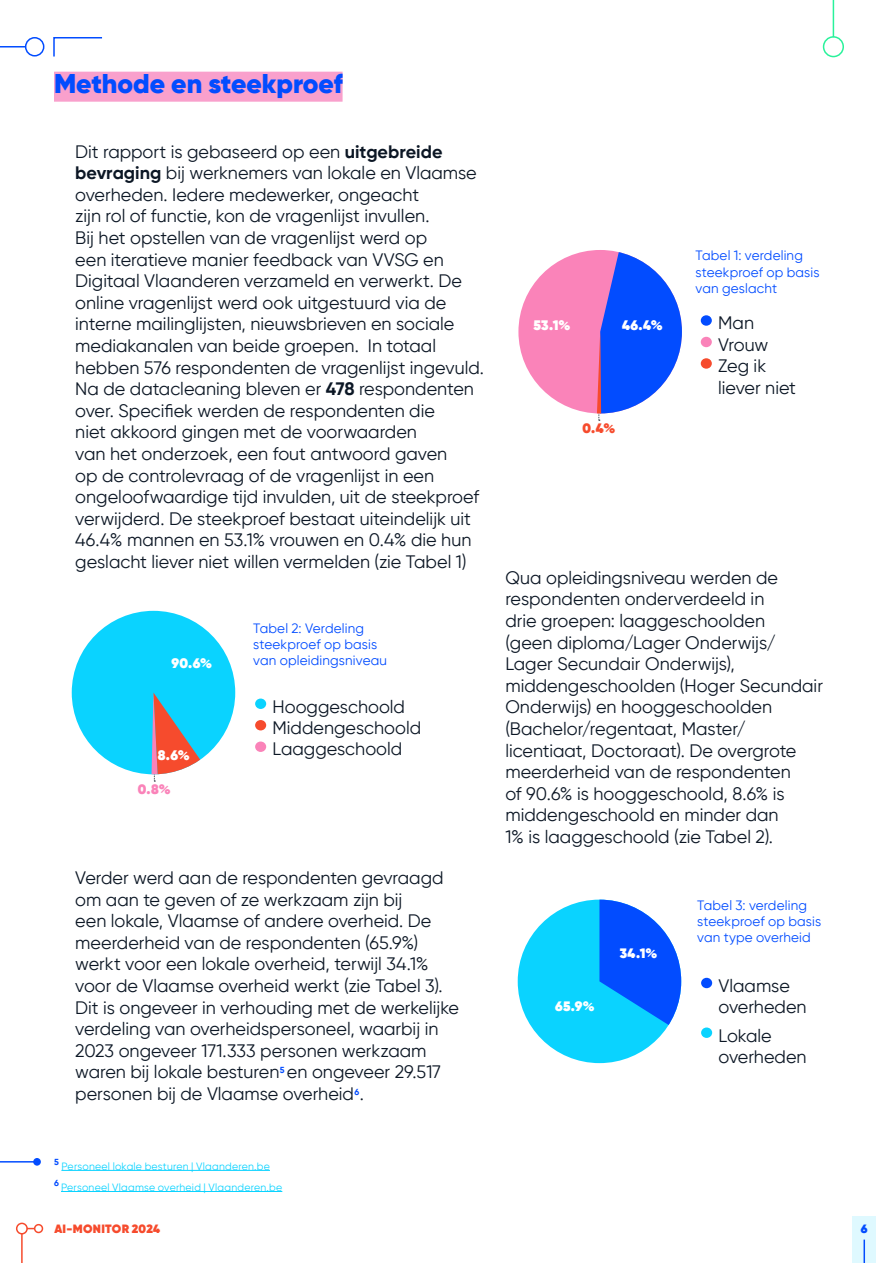
<style>
.page{position:relative;width:893px;height:1263px;background:#fff}
.page>*{position:absolute;margin:0;border:0;box-sizing:border-box;transform-origin:0 0}
.t1{font:900 27px "Gilroy";color:#024cff}
.t2{font:18px/21.6px "Gilroy";color:#0c1725}
.t3{font:800 13.8px "Gilroy";color:#fff}
.t4{font:800 13.65px "Gilroy";color:#fff}
.t5{font:800 13.65px "Gilroy";color:#f64b2d}
.t6{font:800 13.65px "Gilroy";color:#fa83b9}
.t7{font:13.5px/16.2px "Gilroy";letter-spacing:.01em;color:#024cff}
.t8{font:800 12px "Gilroy";letter-spacing:.025em;color:#f64b2d}
.t9{font:800 12px "Gilroy";color:#024cff}
.t10{font:10.5px "Gilroy";letter-spacing:.02em;color:#0ad3ff}
.t11{font:700 8.7px "Gilroy";color:#024cff}
.s1{font-weight:700}
</style>
<div class="page">
<div style="left:853px;top:1216px;width:23px;height:47px;background:#dff9ff"></div>
<div style="left:34px;top:1224px;width:9px;height:9px;border:2px solid #f64b2d;border-radius:50%"></div>
<div style="left:16px;top:1222px;width:12px;height:12px;border:2px solid #f64b2d;border-radius:50%"></div>
<hr style="left:21px;top:1233px;width:2px;height:30px;background:#f64b2d">
<hr style="left:863px;top:1239px;width:2px;height:24px;background:#024cff">
<div style="left:823px;top:36px;width:21px;height:21px;border:2px solid #29f29b;border-radius:50%"></div>
<div style="left:25px;top:37px;width:19px;height:20px;border:2px solid #024cff;border-radius:50%"></div>
<hr style="left:833px;top:0;width:1px;height:37px;background:#29f29b">
<hr style="left:0;top:46px;width:26px;height:2px;background:#024cff">
<svg style="left:53px;top:37px;width:50px;height:20px"></svg>
<div style="left:54px;top:72px;width:289px;height:30px;background:#f9a0cc"></div>
<div style="left:701px;top:315px;width:11px;height:11px;background:#024cff;border-radius:50%"></div>
<div style="left:701px;top:337px;width:11px;height:10px;background:#fa83b9;border-radius:50%"></div>
<div style="left:701px;top:358px;width:11px;height:11px;background:#f64b2d;border-radius:50%"></div>
<div style="left:518px;top:250px;width:164px;height:163px;background:#fa83b9;border-radius:50%"></div>
<svg style="left:597px;top:250px;width:85px;height:171px"></svg>
<div style="left:701px;top:978px;width:11px;height:10px;background:#024cff;border-radius:50%"></div>
<div style="left:701px;top:1027px;width:11px;height:11px;background:#0ad3ff;border-radius:50%"></div>
<div style="left:518px;top:900px;width:163px;height:163px;background:#0ad3ff;border-radius:50%"></div>
<svg style="left:599px;top:900px;width:82px;height:129px"></svg>
<div style="left:255px;top:698px;width:11px;height:11px;background:#0ad3ff;border-radius:50%"></div>
<div style="left:255px;top:720px;width:11px;height:10px;background:#f64b2d;border-radius:50%"></div>
<div style="left:255px;top:741px;width:11px;height:11px;background:#fa83b9;border-radius:50%"></div>
<div style="left:72px;top:611px;width:163px;height:163px;background:#0ad3ff;border-radius:50%"></div>
<svg style="left:151px;top:693px;width:53px;height:89px"></svg>
<hr style="left:61px;top:1170px;width:209px;height:1px;background:#0ad3ff">
<hr style="left:61px;top:1191px;width:221px;height:1px;background:#0ad3ff">
<div style="left:33px;top:1158px;width:8px;height:8px;background:#024cff;border-radius:50%"></div>
<hr style="left:0;top:1161px;width:34px;height:1px;background:#024cff">
<h1 class="t1" style="left:54px;top:67px;width:290px">Methode en steekproef</h1>
<p class="t2" style="left:75px;top:140px;width:410px">Dit rapport is gebaseerd op een <span class="s1">uitgebreide bevraging</span> bij werknemers van lokale en Vlaamse overheden. Iedere medewerker, ongeacht<br>zijn rol of functie, kon de vragenlijst invullen.<br>Bij het opstellen van de vragenlijst werd op<br>een iteratieve manier feedback van VVSG en Digitaal Vlaanderen verzameld en verwerkt. De online vragenlijst werd ook uitgestuurd via de interne mailinglijsten, nieuwsbrieven en sociale mediakanalen van beide groepen. In totaal hebben 576 respondenten de vragenlijst ingevuld.<br>Na de datacleaning bleven er <span class="s1">478</span> respondenten over. Specifiek werden de respondenten die<br>niet akkoord gingen met de voorwaarden<br>van het onderzoek, een fout antwoord gaven<br>op de controlevraag of de vragenlijst in een ongeloofwaardige tijd invulden, uit de steekproef verwijderd. De steekproef bestaat uiteindelijk uit 46.4% mannen en 53.1% vrouwen en 0.4% die hun geslacht liever niet willen vermelden (zie Tabel 1)</p>
<p class="t3" style="left:171px;top:655px;width:42px">90.6%</p>
<p class="t3" style="left:158px;top:746px;width:34px">8.6%</p>
<p class="t6" style="left:138px;top:780px;width:34px">0.8%</p>
<p class="t7" style="left:253px;top:620px;width:135px">Tabel 2: Verdeling steekproef op basis van opleidingsniveau</p>
<p class="t2" style="left:273px;top:695px;width:150px">Hooggeschoold<br>Middengeschoold<br>Laaggeschoold</p>
<p class="t2" style="left:75px;top:867px;width:385px">Verder werd aan de respondenten gevraagd om aan te geven of ze werkzaam zijn bij<br>een lokale, Vlaamse of andere overheid. De meerderheid van de respondenten (65.9%) werkt voor een lokale overheid, terwijl 34.1% voor de Vlaamse overheid werkt (zie Tabel 3).<br>Dit is ongeveer in verhouding met de werkelijke verdeling van overheidspersoneel, waarbij in 2023 ongeveer 171.333 personen werkzaam waren bij lokale besturen<sup>5</sup> en ongeveer 29.517 personen bij de Vlaamse overheid<sup>6</sup>.</p>
<p class="t11" style="left:54px;top:1156px;width:6px">5</p>
<p class="t10" style="left:61px;top:1159px;width:210px">Personeel lokale besturen | Vlaanderen.be</p>
<p class="t11" style="left:54px;top:1177px;width:6px">6</p>
<p class="t10" style="left:61px;top:1180px;width:223px">Personeel Vlaamse overheid | Vlaanderen.be</p>
<p class="t3" style="left:533px;top:316px;width:39px">53.1%</p>
<p class="t3" style="left:622px;top:317px;width:42px">46.4%</p>
<p class="t5" style="left:583px;top:419px;width:34px">0.4%</p>
<p class="t7" style="left:696px;top:247px;width:125px">Tabel 1: verdeling steekproef op basis van geslacht</p>
<p class="t2" style="left:718px;top:312px;width:79px">Man<br>Vrouw<br>Zeg ik liever niet</p>
<p class="t2" style="left:505px;top:566px;width:319px">Qua opleidingsniveau werden de respondenten onderverdeeld in<br>drie groepen: laaggeschoolden<br>(geen diploma/Lager Onderwijs/ Lager Secundair Onderwijs), middengeschoolden (Hoger Secundair Onderwijs) en hooggeschoolden (Bachelor/regentaat, Master/ licentiaat, Doctoraat). De overgrote meerderheid van de respondenten<br>of 90.6% is hooggeschoold, 8.6% is middengeschoold en minder dan<br>1% is laaggeschoold (zie Tabel 2).</p>
<p class="t4" style="left:555px;top:997px;width:41px">65.9%</p>
<p class="t4" style="left:620px;top:945px;width:39px">34.1%</p>
<p class="t7" style="left:697px;top:897px;width:125px">Tabel 3: verdeling steekproef op basis van type overheid</p>
<p class="t2" style="left:718px;top:974px;width:90px">Vlaamse overheden</p>
<p class="t2" style="left:718px;top:1024px;width:90px">Lokale overheden</p>
<p class="t8" style="left:54px;top:1221px;width:107px">AI-MONITOR 2024</p>
<p class="t9" style="left:861px;top:1221px;width:8px">6</p>
</div>
